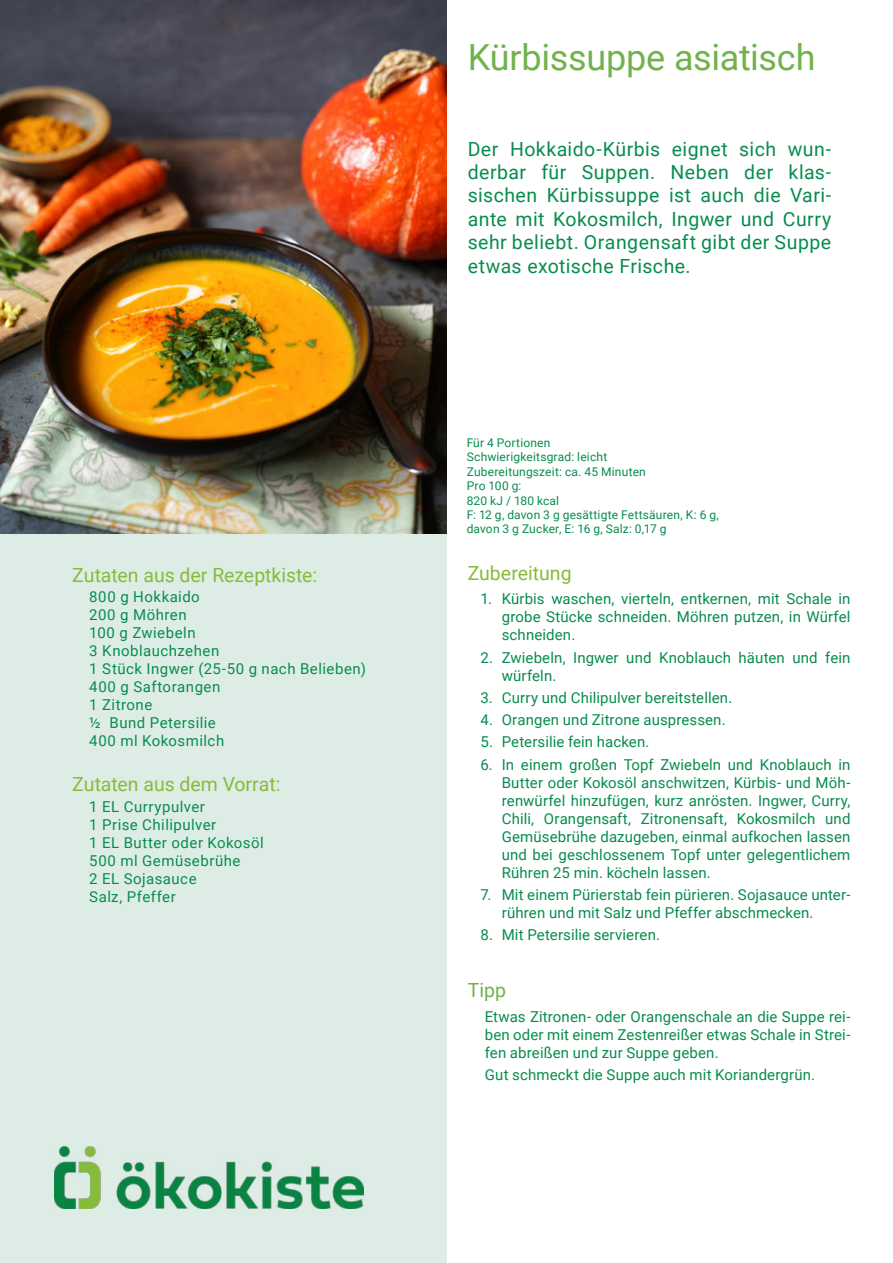
<style>
.page{position:relative;width:893px;height:1263px;background:#fff}
.page>*{position:absolute;margin:0;border:0;box-sizing:border-box;transform-origin:0 0}
.t1{font:36px "Roboto";letter-spacing:-.01em;color:#71b24b}
.t2{font:19.5px/23.4px "Roboto";letter-spacing:.025em;color:#078c4e;text-align:justify}
.t3{font:19.5px "Roboto";color:#87bb3c}
.t4{font:19.5px "Roboto";color:#71b24b}
.t5{font:15px/18px "Roboto";letter-spacing:.01em;color:#078c4e;text-align:justify}
.t6{font:15px/18px "Roboto";letter-spacing:.035em;color:#078c4e}
.t7{font:12px/14.4px "Roboto";letter-spacing:.015em;color:#078c4e}
</style>
<div class="page">
<div style="left:0;top:0;width:446px;height:1263px;background:#ddede5"></div>
<img style="left:55px;top:1147px;width:309px;height:62px">
<img style="left:0;top:0;width:446px;height:533px">
<h2 class="t3" style="left:72px;top:566px;width:246px">Zutaten aus der Rezeptkiste:</h2>
<p class="t6" style="left:89px;top:588px;width:278px">800 g Hokkaido<br>200 g Möhren<br>100 g Zwiebeln<br>3 Knoblauchzehen<br>1 Stück Ingwer (25-50 g nach Belieben)<br>400 g Saftorangen<br>1 Zitrone<br>½ Bund Petersilie<br>400 ml Kokosmilch</p>
<h2 class="t3" style="left:72px;top:776px;width:210px">Zutaten aus dem Vorrat:</h2>
<p class="t6" style="left:89px;top:798px;width:176px">1 EL Currypulver<br>1 Prise Chilipulver<br>1 EL Butter oder Kokosöl<br>500 ml Gemüsebrühe<br>2 EL Sojasauce<br>Salz, Pfeffer</p>
<h1 class="t1" style="left:468px;top:41px;width:349px">Kürbissuppe asiatisch</h1>
<h2 class="t2" style="left:468px;top:138px;width:365px">Der Hokkaido-Kürbis eignet sich wun&shy;derbar für Suppen. Neben der klas&shy;sischen Kürbissuppe ist auch die Vari&shy;ante mit Kokosmilch, Ingwer und Curry sehr beliebt. Orangensaft gibt der Suppe etwas exotische Frische.</h2>
<p class="t7" style="left:467px;top:436px;width:254px">Für 4 Portionen<br>Schwierigkeitsgrad: leicht<br>Zubereitungszeit: ca. 45 Minuten<br>Pro 100 g:<br>820 kJ / 180 kcal<br>F: 12 g, davon 3 g gesättigte Fettsäuren, K: 6 g, davon 3 g Zucker, E: 16 g, Salz: 0,17 g</p>
<h2 class="t3" style="left:468px;top:564px;width:105px">Zubereitung</h2>
<p class="t5" style="left:502px;top:591px;width:350px;text-indent:-21px">1. Kürbis waschen, vierteln, entkernen, mit Schale in grobe Stücke schneiden. Möhren putzen, in Würfel schneiden.</p>
<p class="t5" style="left:502px;top:649px;width:350px;text-indent:-21px">2. Zwiebeln, Ingwer und Knoblauch häuten und fein würfeln.</p>
<p class="t5" style="left:480px;top:689px;width:253px">3. Curry und Chilipulver bereitstellen.</p>
<p class="t5" style="left:480px;top:712px;width:247px">4. Orangen und Zitrone auspressen.</p>
<p class="t5" style="left:480px;top:734px;width:170px">5. Petersilie fein hacken.</p>
<p class="t5" style="left:502px;top:756px;width:350px;text-indent:-21px">6. In einem großen Topf Zwiebeln und Knoblauch in Butter oder Kokosöl anschwitzen, Kürbis- und Möh&shy;renwürfel hinzufügen, kurz anrösten. Ingwer, Curry, Chili, Orangensaft, Zitronensaft, Kokosmilch und Gemüsebrühe dazugeben, einmal aufkochen lassen und bei geschlossenem Topf unter gelegentlichem Rühren 25 min. köcheln lassen.</p>
<p class="t5" style="left:502px;top:886px;width:350px;text-indent:-21px">7. Mit einem Pürierstab fein pürieren. Sojasauce unter&shy;rühren und mit Salz und Pfeffer abschmecken.</p>
<p class="t5" style="left:480px;top:927px;width:181px">8. Mit Petersilie servieren.</p>
<h2 class="t4" style="left:468px;top:982px;width:40px">Tipp</h2>
<p class="t5" style="left:485px;top:1008px;width:367px">Etwas Zitronen- oder Orangenschale an die Suppe rei&shy;ben oder mit einem Zestenreißer etwas Schale in Strei&shy;fen abreißen und zur Suppe geben.</p>
<p class="t5" style="left:485px;top:1067px;width:332px">Gut schmeckt die Suppe auch mit Koriandergrün.</p>
</div>
